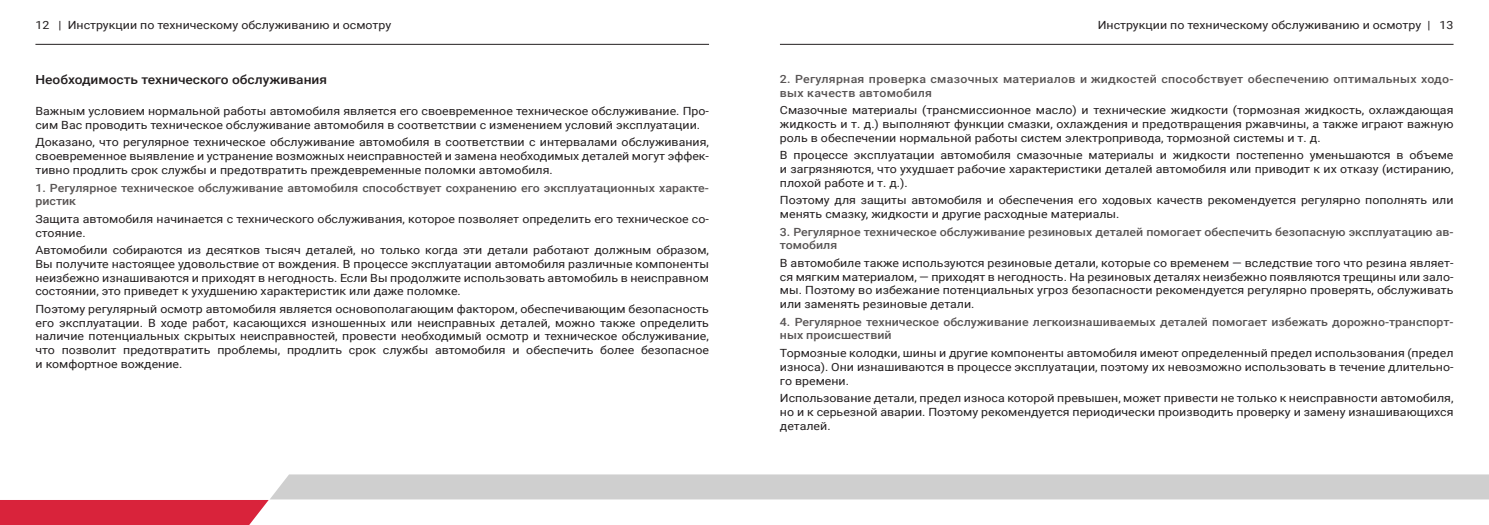
<style>
.page{position:relative;width:1489px;height:525px;background:#fff}
.page>*{position:absolute;margin:0;border:0;box-sizing:border-box;transform-origin:0 0}
.Стиль_абзаца_1{font:500 12.5px "Roboto";color:#231f20;scale:1.1 1}
.Paragraph_Style2{font:11.25px/13.8px "Roboto";color:#231f20;text-align:justify;scale:1.1 1}
.Paragraph_Style2-2{font:500 11.25px/13.8px "Roboto";color:#595555;scale:1.1 1}
.Стиль_абзаца_2{font:500 11.25px/13.8px "Roboto";letter-spacing:.02em;color:#595555;scale:1.1 1}
</style>
<div class="page">
<svg style="left:0;top:474px;width:1488px;height:50px"></svg>
<hr style="left:35px;top:44px;width:674px;height:1px;background:#231f20">
<hr style="left:780px;top:44px;width:673px;height:1px;background:#231f20">
<p class="Paragraph_Style2" style="left:35px;top:18px;width:325px">12 | Инструкции по техническому обслуживанию и осмотру</p>
<p class="Paragraph_Style2" style="left:1097px;top:18px;width:325px">Инструкции по техническому обслуживанию и осмотру | 13</p>
<p class="Стиль_абзаца_1" style="left:35px;top:71px;width:267px">Необходимость технического обслуживания</p>
<p class="Paragraph_Style2" style="left:35px;top:104px;width:614px">Важным условием нормальной работы автомобиля является его своевременное техническое обслуживание. Про&shy;сим Вас проводить техническое обслуживание автомобиля в соответствии с изменением условий эксплуатации.</p>
<p class="Paragraph_Style2" style="left:35px;top:135px;width:614px">Доказано, что регулярное техническое обслуживание автомобиля в соответствии с интервалами обслуживания, своевременное выявление и устранение возможных неисправностей и замена необходимых деталей могут эффек&shy;тивно продлить срок службы и предотвратить преждевременные поломки автомобиля.</p>
<p class="Paragraph_Style2-2" style="left:35px;top:180px;width:614px">1. Регулярное техническое обслуживание автомобиля способствует сохранению его эксплуатационных характе&shy;ристик</p>
<p class="Paragraph_Style2" style="left:35px;top:211px;width:614px">Защита автомобиля начинается с технического обслуживания, которое позволяет определить его техническое со&shy;стояние.</p>
<p class="Paragraph_Style2" style="left:35px;top:242px;width:613px">Автомобили собираются из десятков тысяч деталей, но только когда эти детали работают должным образом, Вы получите настоящее удовольствие от вождения. В процессе эксплуатации автомобиля различные компоненты неизбежно изнашиваются и приходят в негодность. Если Вы продолжите использовать автомобиль в неисправном состоянии, это приведет к ухудшению характеристик или даже поломке.</p>
<p class="Paragraph_Style2" style="left:35px;top:301px;width:613px">Поэтому регулярный осмотр автомобиля является основополагающим фактором, обеспечивающим безопасность его эксплуатации. В ходе работ, касающихся изношенных или неисправных деталей, можно также определить наличие потенциальных скрытых неисправностей, провести необходимый осмотр и техническое обслуживание, что позволит предотвратить проблемы, продлить срок службы автомобиля и обеспечить более безопасное и комфортное вождение.</p>
<p class="Стиль_абзаца_2" style="left:780px;top:72px;width:614px">2. Регулярная проверка смазочных материалов и жидкостей способствует обеспечению оптимальных ходо&shy;вых качеств автомобиля</p>
<p class="Paragraph_Style2" style="left:780px;top:103px;width:614px">Смазочные материалы (трансмиссионное масло) и технические жидкости (тормозная жидкость, охлаждающая жидкость и т. д.) выполняют функции смазки, охлаждения и предотвращения ржавчины, а также играют важную роль в обеспечении нормальной работы систем электропривода, тормозной системы и т. д.</p>
<p class="Paragraph_Style2" style="left:780px;top:148px;width:613px">В процессе эксплуатации автомобиля смазочные материалы и жидкости постепенно уменьшаются в объеме и загрязняются, что ухудшает рабочие характеристики деталей автомобиля или приводит к их отказу (истиранию, плохой работе и т. д.).</p>
<p class="Paragraph_Style2" style="left:780px;top:193px;width:613px">Поэтому для защиты автомобиля и обеспечения его ходовых качеств рекомендуется регулярно пополнять или менять смазку, жидкости и другие расходные материалы.</p>
<p class="Paragraph_Style2-2" style="left:780px;top:224px;width:614px">3. Регулярное техническое обслуживание резиновых деталей помогает обеспечить безопасную эксплуатацию ав&shy;томобиля</p>
<p class="Paragraph_Style2" style="left:780px;top:255px;width:614px">В автомобиле также используются резиновые детали, которые со временем — вследствие того что резина являет&shy;ся мягким материалом, — приходят в негодность. На резиновых деталях неизбежно появляются трещины или зало&shy;мы. Поэтому во избежание потенциальных угроз безопасности рекомендуется регулярно проверять, обслуживать или заменять резиновые детали.</p>
<p class="Paragraph_Style2-2" style="left:780px;top:314px;width:614px">4. Регулярное техническое обслуживание легкоизнашиваемых деталей помогает избежать дорожно-транспорт&shy;ных происшествий</p>
<p class="Paragraph_Style2" style="left:780px;top:345px;width:614px">Тормозные колодки, шины и другие компоненты автомобиля имеют определенный предел использования (предел износа). Они изнашиваются в процессе эксплуатации, поэтому их невозможно использовать в течение длительно&shy;го времени.</p>
<p class="Paragraph_Style2" style="left:780px;top:390px;width:613px">Использование детали, предел износа которой превышен, может привести не только к неисправности автомобиля, но и к серьезной аварии. Поэтому рекомендуется периодически производить проверку и замену изнашивающихся деталей.</p>
</div>
